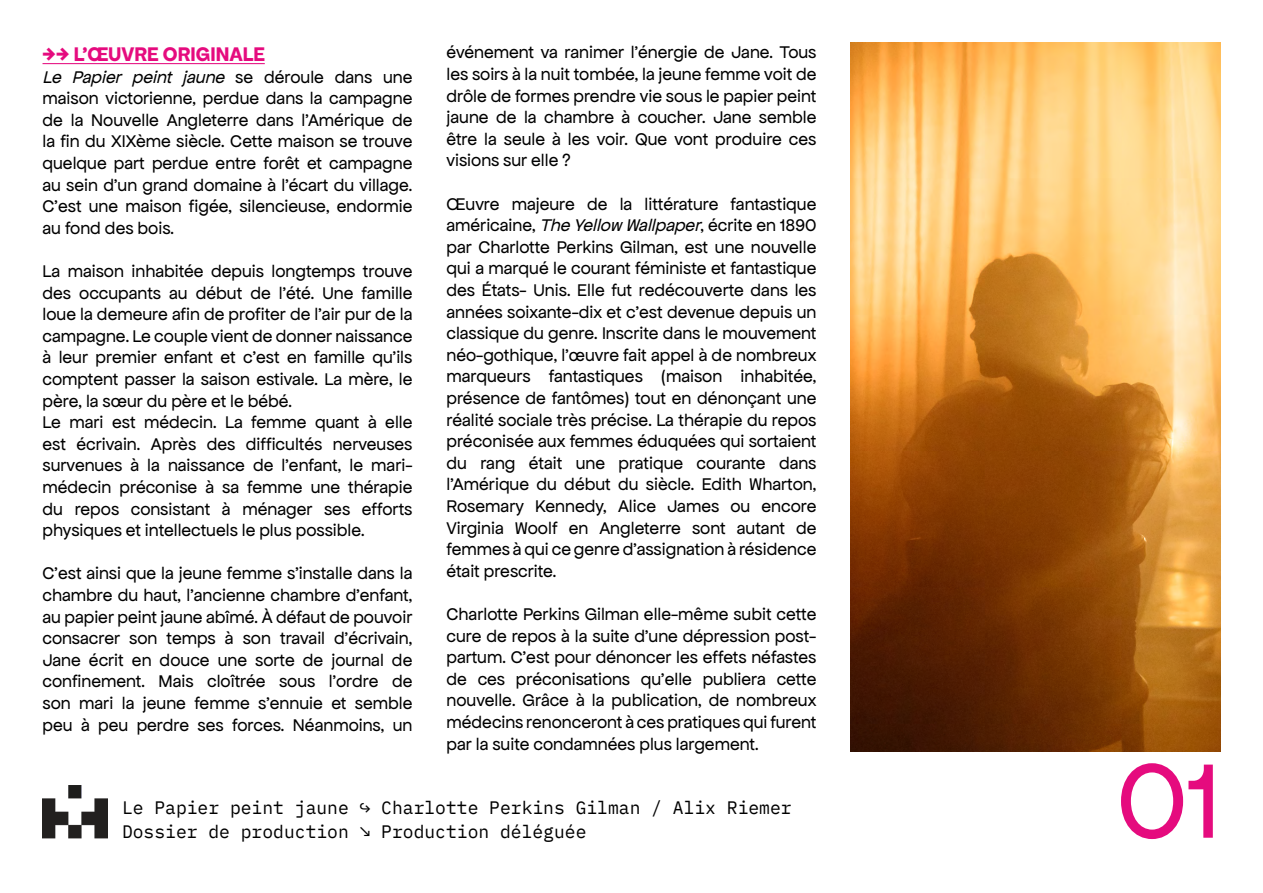
<style>
.page{position:relative;width:1263px;height:893px;background:#fff}
.page>*{position:absolute;margin:0;border:0;box-sizing:border-box;transform-origin:0 0}
.t1{font:112.5px "Apfel Grotezk";color:#e50b7e}
.t2{font:700 21px "Apfel Grotezk";color:#e50b7e}
.t3{font:18px/21.6px "Apfel Grotezk";color:#000;text-align:justify}
.t4{font:18px/24px "IBM Plex Mono";color:#000}
.s1{font-style:italic}
</style>
<div class="page">
<img style="left:43px;top:786px;width:65px;height:53px">
<hr style="left:43px;top:63px;width:222px;height:1px;background:#e50b7e">
<img style="left:850px;top:43px;width:370px;height:709px">
<p class="t2" style="left:43px;top:42px;width:224px">→→ L'ŒUVRE ORIGINALE</p>
<p class="t3" style="left:43px;top:66px;width:371px"><span class="s1">Le Papier peint jaune</span> se déroule dans une maison victorienne, perdue dans la campagne de la Nouvelle Angleterre dans l'Amérique de la fin du XIXème siècle. Cette maison se trouve quelque part perdue entre forêt et campagne au sein d'un grand domaine à l'écart du village.<br>C'est une maison figée, silencieuse, endormie au fond des bois.</p>
<p class="t3" style="left:43px;top:261px;width:371px;text-align:left">La maison inhabitée depuis longtemps trouve des occupants au début de l'été. Une famille loue la demeure afin de profiter de l'air pur de la campagne. Le couple vient de donner naissance à leur premier enfant et c'est en famille qu'ils comptent passer la saison estivale. La mère, le père, la sœur du père et le bébé.<br>Le mari est médecin. La femme quant à elle est écrivain. Après des difficultés nerveuses survenues à la naissance de l'enfant, le mari&shy;médecin préconise à sa femme une thérapie du repos consistant à ménager ses efforts physiques et intellectuels le plus possible.</p>
<p class="t3" style="left:43px;top:563px;width:371px">C'est ainsi que la jeune femme s'installe dans la chambre du haut, l'ancienne chambre d'enfant, au papier peint jaune abîmé. À défaut de pouvoir consacrer son temps à son travail d'écrivain, Jane écrit en douce une sorte de journal de confinement. Mais cloîtrée sous l'ordre de son mari la jeune femme s'ennuie et semble peu à peu perdre ses forces. Néanmoins, un</p>
<p class="t3" style="left:446px;top:42px;width:371px">événement va ranimer l'énergie de Jane. Tous les soirs à la nuit tombée, la jeune femme voit de drôle de formes prendre vie sous le papier peint jaune de la chambre à coucher. Jane semble être la seule à les voir. Que vont produire ces visions sur elle ?</p>
<p class="t3" style="left:446px;top:193px;width:371px">Œuvre majeure de la littérature fantastique américaine, <span class="s1">The Yellow Wallpaper</span>, écrite en 1890 par Charlotte Perkins Gilman, est une nouvelle qui a marqué le courant féministe et fantastique des États- Unis. Elle fut redécouverte dans les années soixante-dix et c’est devenue depuis un classique du genre. Inscrite dans le mouvement néo-gothique, l'œuvre fait appel à de nombreux marqueurs fantastiques (maison inhabitée, présence de fantômes) tout en dénonçant une réalité sociale très précise. La thérapie du repos préconisée aux femmes éduquées qui sortaient du rang était une pratique courante dans l'Amérique du début du siècle. Edith Wharton, Rosemary Kennedy, Alice James ou encore Virginia Woolf en Angleterre sont autant de femmes à qui ce genre d'assignation à résidence était prescrite.</p>
<p class="t3" style="left:446px;top:603px;width:371px">Charlotte Perkins Gilman elle-même subit cette cure de repos à la suite d’une dépression post&shy;partum. C'est pour dénoncer les effets néfastes de ces préconisations qu'elle publiera cette nouvelle. Grâce à la publication, de nombreux médecins renonceront à ces pratiques qui furent par la suite condamnées plus largement.</p>
<p class="t4" style="left:122px;top:795px;width:671px">Le Papier peint jaune ↪ Charlotte Perkins Gilman / Alix Riemer<br>Dossier de production ↘ Production déléguée</p>
<h1 class="t1" style="left:1116px;top:742px;width:105px">01</h1>
</div>
